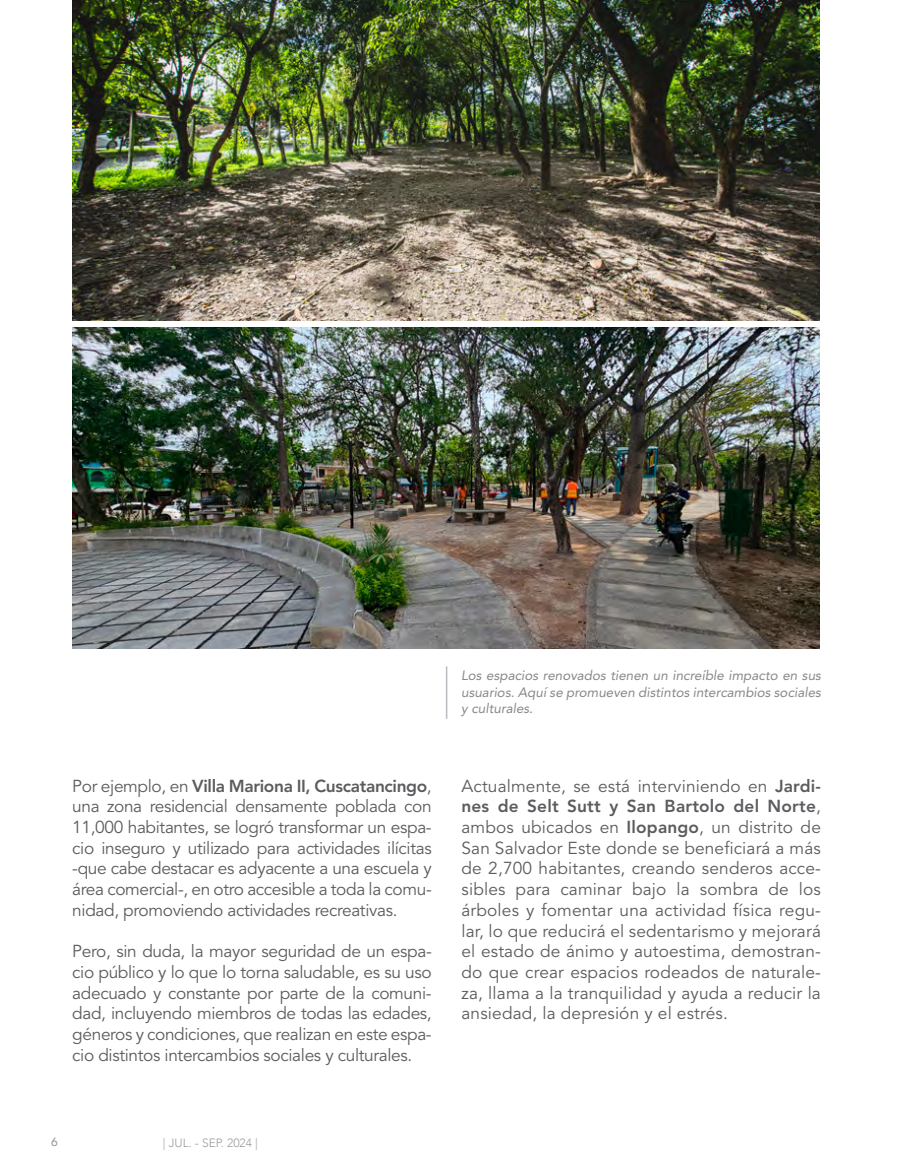
<style>
.page{position:relative;width:906px;height:1170px;background:#fff}
.page>*{position:absolute;margin:0;border:0;box-sizing:border-box;transform-origin:0 0}
.t1{font:17.25px/20.7px "Avenir LT Std";letter-spacing:-.02em;color:#5c5b5f;text-align:justify}
.t2{font:italic 13.5px/16.2px "Avenir LT Std";color:#89878c;text-align:justify}
.t3{font:300 12px "Avenir";color:#9d9ba0}
.t4{font:500 12px "Avenir";color:#9d9ba0}
.s1{font-weight:800}
</style>
<div class="page">
<hr style="left:446px;top:666px;width:1px;height:52px;background:#babac0">
<img style="left:72px;top:0;width:747px;height:321px">
<img style="left:72px;top:327px;width:747px;height:321px">
<p class="t1" style="left:72px;top:775px;width:361px">Por ejemplo, en <span class="s1">Villa Mariona II, Cuscatancingo</span>, una zona residencial densamente poblada con 11,000 habitantes, se logró transformar un espa&shy;cio inseguro y utilizado para actividades ilícitas -que cabe destacar es adyacente a una escuela y área comercial-, en otro accesible a toda la comu&shy;nidad, promoviendo actividades recreativas.</p>
<p class="t1" style="left:72px;top:941px;width:361px">Pero, sin duda, la mayor seguridad de un espa&shy;cio público y lo que lo torna saludable, es su uso adecuado y constante por parte de la comuni&shy;dad, incluyendo miembros de todas las edades, géneros y condiciones, que realizan en este espa&shy;cio distintos intercambios sociales y culturales.</p>
<p class="t4" style="left:51px;top:1131px;width:8px">6</p>
<p class="t3" style="left:163px;top:1135px;width:96px">| JUL. - SEP. 2024 |</p>
<p class="t2" style="left:461px;top:668px;width:361px">Los espacios renovados tienen un increíble impacto en sus usuarios. Aquí se promueven distintos intercambios sociales y culturales.</p>
<p class="t1" style="left:461px;top:775px;width:361px">Actualmente, se está interviniendo en <span class="s1">Jardi&shy;nes de Selt Sutt y San Bartolo del Norte</span>, ambos ubicados en <span class="s1">Ilopango</span>, un distrito de San Salvador Este donde se beneficiará a más de 2,700 habitantes, creando senderos acce&shy;sibles para caminar bajo la sombra de los árboles y fomentar una actividad física regu&shy;lar, lo que reducirá el sedentarismo y mejorará el estado de ánimo y autoestima, demostran&shy;do que crear espacios rodeados de naturale&shy;za, llama a la tranquilidad y ayuda a reducir la ansiedad, la depresión y el estrés.</p>
</div>
